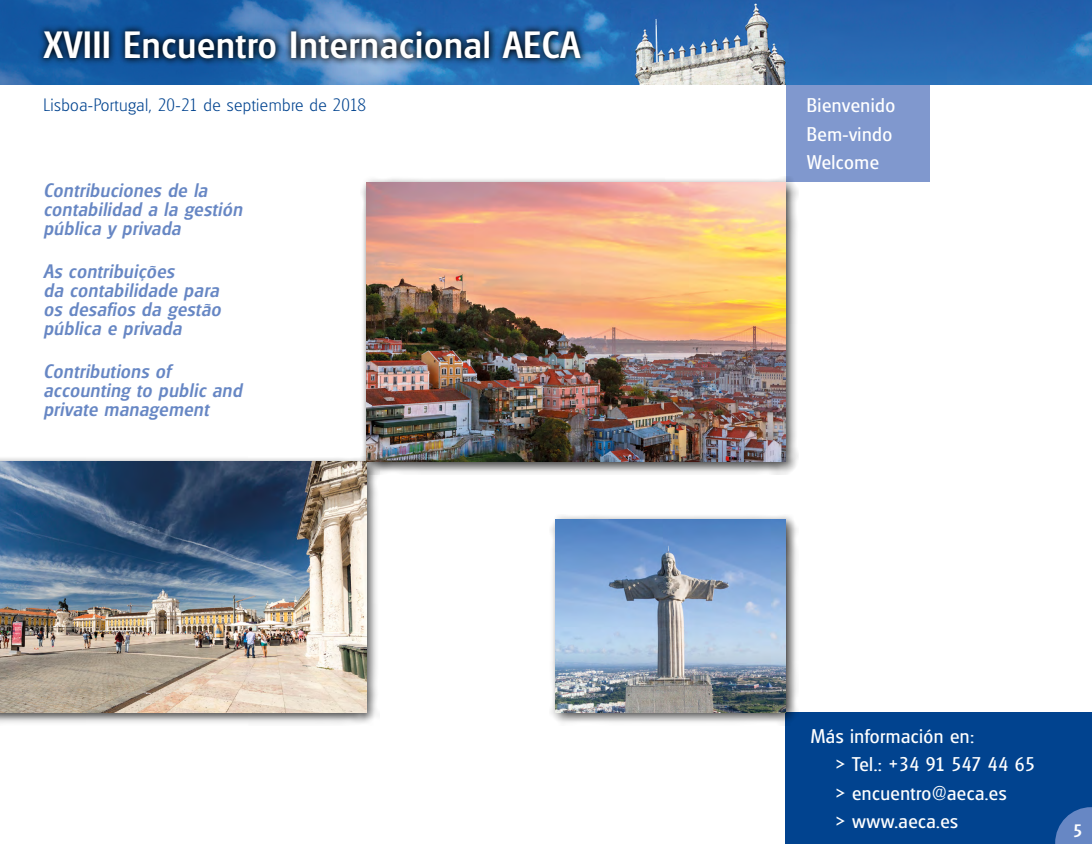
<style>
.page{position:relative;width:1092px;height:844px;background:#fff}
.page>*{position:absolute;margin:0;border:0;box-sizing:border-box;transform-origin:0 0}
.t1{font:500 36.93px "Glasgow";letter-spacing:.025em;color:#fff}
.t2{font:19.25px/28.3px "Glasgow";letter-spacing:.025em;color:#fff}
.t3{font:italic 500 18.9px/18.9px "Glasgow";color:#6787c4}
.t4{font:200 17.5px "Glasgow";letter-spacing:.025em;color:#01438f}
.t5{font:500 17.5px "Glasgow";color:#fff}
</style>
<div class="page">
<div style="left:785px;top:84px;width:144px;height:98px;background:#8098ce"></div>
<div style="left:785px;top:712px;width:306px;height:131px;background:#01438f"></div>
<div style="left:549px;top:513px;width:249px;height:212px;background:#000;opacity:.75"></div>
<img style="left:555px;top:519px;width:230px;height:193px">
<div style="left:0;top:455px;width:379px;height:270px;background:#000;opacity:.75"></div>
<img style="left:0;top:461px;width:366px;height:251px">
<svg style="left:1055px;top:807px;width:36px;height:36px"></svg>
<div style="left:360px;top:176px;width:438px;height:299px;background:#000;opacity:.75"></div>
<img style="left:366px;top:182px;width:419px;height:280px">
<img style="left:443px;top:0;width:648px;height:84px">
<svg style="left:0;top:0;width:443px;height:84px;background:#2669ae"></svg>
<svg style="left:37px;top:23px;width:550px;height:43px;background:#214d7b"></svg>
<h1 class="t1" style="left:43px;top:23px;width:538px">XVIII Encuentro Internacional AECA</h1>
<p class="t4" style="left:43px;top:94px;width:324px">Lisboa-Portugal, 20-21 de septiembre de 2018</p>
<p class="t3" style="left:43px;top:181px;width:204px">Contribuciones de la contabilidad a la gestión pública y privada</p>
<p class="t3" style="left:43px;top:261px;width:182px">As contribuições<br>da contabilidade para os desafios da gestão pública e privada</p>
<p class="t3" style="left:43px;top:361px;width:204px">Contributions of accounting to public and private management</p>
<p class="t2" style="left:806px;top:91px;width:90px">Bienvenido<br>Bem-vindo<br>Welcome</p>
<p class="t2" style="left:835px;top:721px;width:201px;text-indent:-25px">Más información en:<br>&gt; Tel.: +34 91 547 44 65 &gt; encuentro@aeca.es<br>&gt; www.aeca.es</p>
<p class="t5" style="left:1073px;top:819px;width:11px">5</p>
</div>
